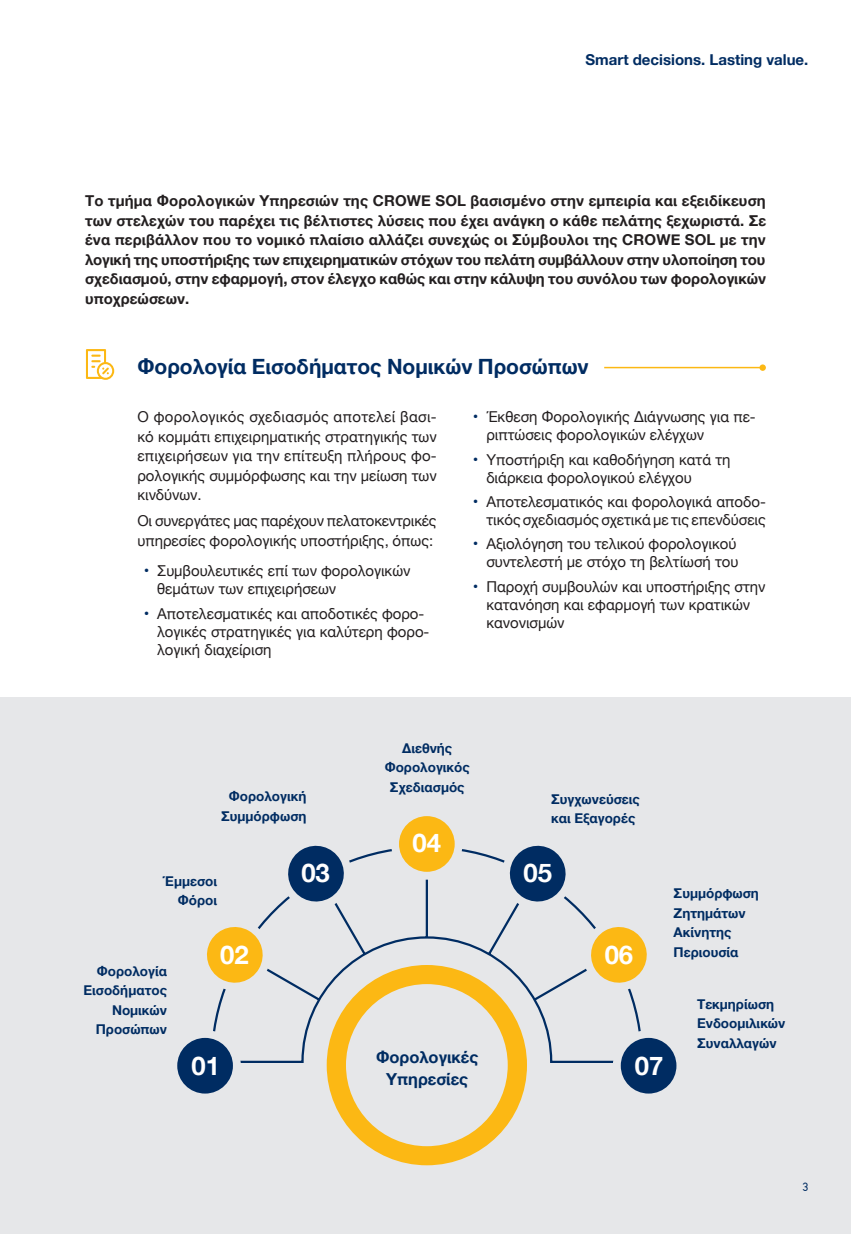
<style>
.page{position:relative;width:851px;height:1234px;background:#fff}
.page>*{position:absolute;margin:0;border:0;box-sizing:border-box;transform-origin:0 0}
.titles{font:700 25.65px "Helvetica Neue";color:#fff}
.subtitles{font:700 21px "Helvetica Neue";color:#002c62}
.titles-2{font:700 16.5px "Helvetica Neue";color:#002c62}
.text{font:15px/18px "Helvetica Neue";color:#231f20}
.text-2{font:700 15px/19.5px "Helvetica Neue";color:#231f20;text-align:justify}
.titles-3{font:700 15px "Helvetica Neue";color:#002c62}
.titles-4{font:700 13.5px/19.5px "Helvetica Neue";color:#002c62}
.t1{font:12px "PF Din Text";color:#002c62}
.s1{font-size:15.75px;color:#002c62}
</style>
<div class="page">
<div style="left:0;top:697px;width:850px;height:536px;background:#e6e7e9"></div>
<svg style="left:213px;top:849px;width:428px;height:214px"></svg>
<div style="left:169px;top:1029px;width:72px;height:72px;background:#e6e7e9;border-radius:50%"></div>
<div style="left:177px;top:1037px;width:56px;height:56px;background:#002c62;border-radius:50%"></div>
<svg style="left:207px;top:845px;width:150px;height:150px"></svg>
<div style="left:391px;top:808px;width:71px;height:71px;background:#e6e7e9;border-radius:50%"></div>
<div style="left:399px;top:816px;width:55px;height:55px;background:#fcb814;border-radius:50%"></div>
<svg style="left:497px;top:845px;width:150px;height:150px"></svg>
<div style="left:612px;top:1029px;width:72px;height:72px;background:#e6e7e9;border-radius:50%"></div>
<div style="left:620px;top:1037px;width:56px;height:56px;background:#002c62;border-radius:50%"></div>
<div style="left:326px;top:964px;width:201px;height:200px;background:#fcb814;border-radius:50%"></div>
<div style="left:346px;top:983px;width:161px;height:162px;background:#e6e7e9;border-radius:50%"></div>
<div style="left:759px;top:364px;width:6px;height:7px;background:#fcb814;border-radius:50%"></div>
<hr style="left:604px;top:367px;width:158px;height:1px;background:#fcb814">
<svg style="left:86px;top:349px;width:28px;height:31px"></svg>
<p class="titles-3" style="left:585px;top:48px;width:224px">Smart decisions. Lasting value.</p>
<p class="text-2" style="left:85px;top:191px;width:682px">Το τμήμα Φορολογικών Υπηρεσιών της CROWE SOL βασισμένο στην εμπειρία και εξειδίκευση των στελεχών του παρέχει τις βέλτιστες λύσεις που έχει ανάγκη ο κάθε πελάτης ξεχωριστά. Σε ένα περιβάλλον που το νομικό πλαίσιο αλλάζει συνεχώς οι Σύμβουλοι της CROWE SOL με την λογική της υποστήριξης των επιχειρηματικών στόχων του πελάτη συμβάλλουν στην υλοποίηση του σχεδιασμού, στην εφαρμογή, στον έλεγχο καθώς και στην κάλυψη του συνόλου των φορολογικών υποχρεώσεων.</p>
<p class="subtitles" style="left:137px;top:350px;width:453px">Φορολογία Εισοδήματος Νομικών Προσώπων</p>
<p class="text" style="left:137px;top:408px;width:301px;line-height:19.5px;text-align:justify">Ο φορολογικός σχεδιασμός αποτελεί βασι&shy;κό κομμάτι επιχειρηματικής στρατηγικής των επιχειρήσεων για την επίτευξη πλήρους φο&shy;ρολογικής συμμόρφωσης και την μείωση των κινδύνων.</p>
<p class="text" style="left:137px;top:512px;width:301px;line-height:19.5px">Οι συνεργάτες μας παρέχουν πελατοκεντρικές υπηρεσίες φορολογικής υποστήριξης, όπως:</p>
<p class="text" style="left:157px;top:563px;width:255px;text-indent:-13px"><span class="s1">•</span> Συμβουλευτικές επί των φορολογικών θεμάτων των επιχειρήσεων</p>
<p class="text" style="left:157px;top:605px;width:274px;text-indent:-13px"><span class="s1">•</span> Αποτελεσματικές και αποδοτικές φορο&shy;λογικές στρατηγικές για καλύτερη φορο&shy;λογική διαχείριση</p>
<p class="text" style="left:486px;top:408px;width:271px;text-indent:-13px"><span class="s1">•</span> Έκθεση Φορολογικής Διάγνωσης για πε&shy;ριπτώσεις φορολογικών ελέγχων</p>
<p class="text" style="left:486px;top:451px;width:246px;text-indent:-13px"><span class="s1">•</span> Υποστήριξη και καθοδήγηση κατά τη διάρκεια φορολογικού ελέγχου</p>
<p class="text" style="left:473px;top:493px;width:294px;text-align:right"><span class="s1">•</span> Αποτελεσματικός και φορολογικά αποδο&shy;τικός σχεδιασμός σχετικά με τις επενδύσεις</p>
<p class="text" style="left:473px;top:536px;width:267px;text-align:right"><span class="s1">•</span> Αξιολόγηση του τελικού φορολογικού συντελεστή με στόχο τη βελτίωσή του</p>
<p class="text" style="left:486px;top:578px;width:280px;text-indent:-13px"><span class="s1">•</span> Παροχή συμβουλών και υποστήριξης στην κατανόηση και εφαρμογή των κρατικών κανονισμών</p>
<p class="titles-4" style="left:384px;top:738px;width:87px;text-align:center">Διεθνής<br>Φορολογικός<br>Σχεδιασμός</p>
<p class="titles-4" style="left:221px;top:787px;width:87px;text-align:center">Φορολογική<br>Συμμόρφωση</p>
<p class="titles-4" style="left:551px;top:789px;width:90px">Συγχωνεύσεις και Εξαγορές</p>
<p class="titles-4" style="left:163px;top:871px;width:56px;text-align:right">Έμμεσοι<br>Φόροι</p>
<p class="titles-4" style="left:83px;top:961px;width:85px;text-align:right">Φορολογία<br>Εισοδήματος<br>Νομικών<br>Προσώπων</p>
<p class="titles" style="left:220px;top:934px;width:30px">02</p>
<p class="titles" style="left:191px;top:1045px;width:30px">01</p>
<p class="titles" style="left:301px;top:852px;width:30px">03</p>
<p class="titles" style="left:412px;top:822px;width:30px">04</p>
<p class="titles" style="left:523px;top:852px;width:30px">05</p>
<p class="titles-2" style="left:376px;top:1043px;width:104px">Φορολογικές</p>
<p class="titles-2" style="left:386px;top:1065px;width:84px">Υπηρεσίες</p>
<p class="titles" style="left:604px;top:934px;width:30px">06</p>
<p class="titles" style="left:634px;top:1045px;width:30px">07</p>
<p class="titles-4" style="left:673px;top:883px;width:87px">Συμμόρφωση<br>Ζητημάτων<br>Ακίνητης<br>Περιουσία</p>
<p class="titles-4" style="left:697px;top:994px;width:78px">Τεκμηρίωση</p>
<p class="titles-4" style="left:697px;top:1013px;width:90px">Ενδοομιλικών<br>Συναλλαγών</p>
<p class="t1" style="left:802px;top:1179px;width:7px">3</p>
</div>
